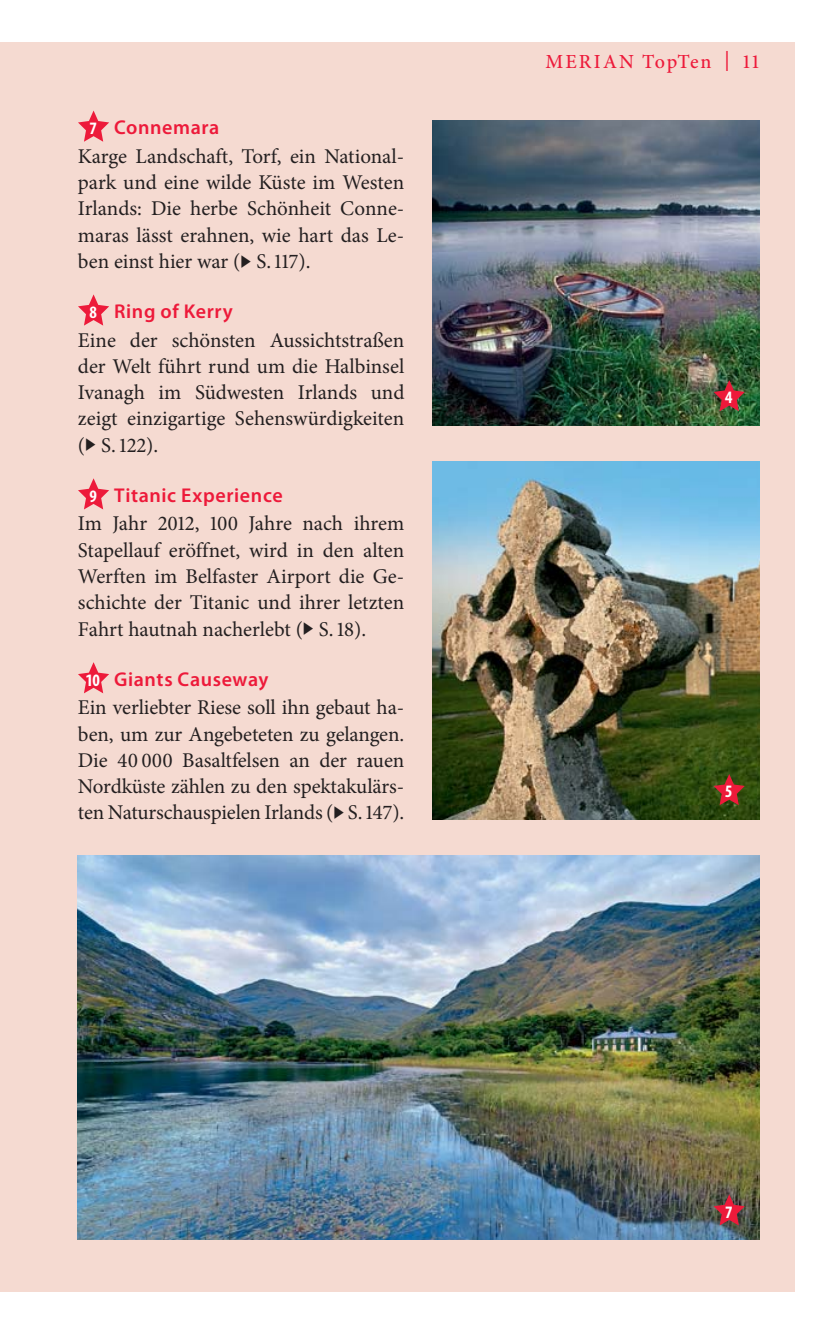
<style>
.page{position:relative;width:837px;height:1333px;background:#fff}
.page>*{position:absolute;margin:0;border:0;box-sizing:border-box;transform-origin:0 0}
.t1{font:21px/26.2px "Minion Pro";color:#231f20;text-align:justify}
.t2{font:600 20px "Myriad Pro";letter-spacing:.03em;color:#ed1a3a}
.t3{font:500 20px "Minion Pro";letter-spacing:.1em;color:#ed1a3a}
.t4{font:700 condensed 17.5px "Myriad Pro";color:#fff}
.s1{font-weight:700;font-stretch:condensed;font-size:17.5px;color:#fff}
</style>
<div class="page">
<div style="left:0;top:42px;width:794px;height:1249px;background:#f5dad1"></div>
<img style="left:432px;top:462px;width:326px;height:357px">
<img style="left:432px;top:120px;width:326px;height:305px">
<img style="left:78px;top:855px;width:680px;height:384px">
<svg style="left:713px;top:380px;width:31px;height:31px"></svg>
<svg style="left:713px;top:773px;width:31px;height:32px"></svg>
<svg style="left:713px;top:1194px;width:31px;height:31px"></svg>
<svg style="left:78px;top:110px;width:31px;height:32px"></svg>
<svg style="left:78px;top:294px;width:31px;height:31px"></svg>
<svg style="left:78px;top:478px;width:31px;height:31px"></svg>
<svg style="left:78px;top:662px;width:31px;height:31px"></svg>
<p class="t2" style="left:90px;top:120px;width:131px"><span class="s1">7</span> Connemara</p>
<p class="t1" style="left:78px;top:145px;width:328px">Karge Landschaft, Torf, ein National&shy;park und eine wilde Küste im Westen Irlands: Die herbe Schönheit Conne&shy;maras lässt erahnen, wie hart das Le&shy;ben einst hier war ( S. 117).</p>
<p class="t2" style="left:89px;top:303px;width:145px"><span class="s1">8</span> Ring of Kerry</p>
<p class="t1" style="left:78px;top:328px;width:328px">Eine der schönsten Aussichtstraßen der Welt führt rund um die Halbinsel Ivanagh im Südwesten Irlands und zeigt einzigartige Sehenswürdigkeiten ( S. 122).</p>
<p class="t2" style="left:89px;top:487px;width:195px"><span class="s1">9</span> Titanic Experience</p>
<p class="t1" style="left:78px;top:512px;width:327px">Im Jahr 2012, 100 Jahre nach ihrem Stapellauf eröffnet, wird in den alten Werften im Belfaster Airport die Ge&shy;schichte der Titanic und ihrer letzten Fahrt hautnah nacherlebt ( S. 18).</p>
<p class="t2" style="left:86px;top:671px;width:183px"><span class="s1">10</span> Giants Causeway</p>
<p class="t1" style="left:78px;top:696px;width:328px">Ein verliebter Riese soll ihn gebaut ha&shy;ben, um zur Angebeteten zu gelangen.<br>Die 40 000 Basaltfelsen an der rauen Nordküste zählen zu den spektakulärs&shy;ten Naturschauspielen Irlands ( S. 147).</p>
<p class="t3" style="left:545px;top:53px;width:215px">MERIAN TopTen | 11</p>
<p class="t4" style="left:724px;top:387px;width:9px">4</p>
<p class="t4" style="left:725px;top:781px;width:8px">5</p>
<p class="t4" style="left:725px;top:1201px;width:8px">7</p>
</div>
